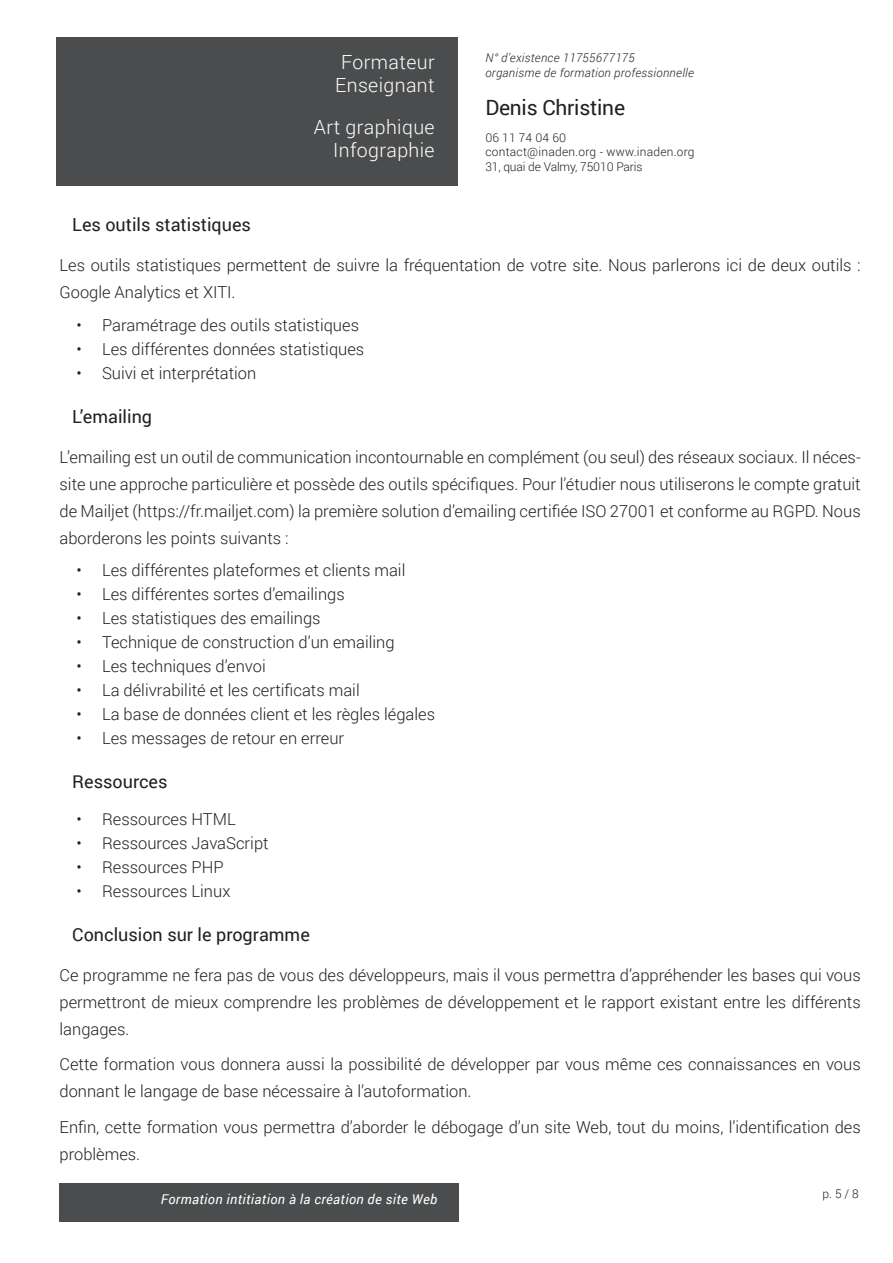
<style>
.page{position:relative;width:893px;height:1263px;background:#fff}
.page>*{position:absolute;margin:0;border:0;box-sizing:border-box;transform-origin:0 0}
.t1{font:21px "Roboto";letter-spacing:-.01em;color:#231f20}
.t2{font:300 19.5px/23px "Roboto";letter-spacing:.02em;color:#fff;text-align:center}
.titre3{font:18px "Roboto";color:#231f20}
.t3{font:300 16.5px/27px "Roboto";color:#231f20}
.t4{font:italic 13.5px "Roboto";letter-spacing:.025em;color:#fff}
.t5{font:300 12px/14.4px "Roboto";letter-spacing:.01em;color:#231f20}
.t6{font:italic 300 12px/15px "Roboto";letter-spacing:.025em;color:#231f20}
</style>
<div class="page">
<div style="left:60px;top:1183px;width:399px;height:38px;background:#4b4c4d"></div>
<div style="left:57px;top:37px;width:401px;height:149px;background:#4b4c4d"></div>
<p class="t2" style="left:335px;top:50px;width:101px">Formateur<br>Enseignant</p>
<p class="t2" style="left:314px;top:115px;width:122px;text-align:right">Art graphique<br>Infographie</p>
<p class="t6" style="left:485px;top:49px;width:210px">N° d’existence 11755677175<br>organisme de formation professionnelle</p>
<p class="t1" style="left:485px;top:92px;width:141px">Denis Christine</p>
<p class="t5" style="left:485px;top:130px;width:211px">06 11 74 04 60<br>contact@inaden.org - www.inaden.org<br>31, quai de Valmy, 75010 Paris</p>
<p class="titre3" style="left:72px;top:212px;width:180px">Les outils statistiques</p>
<p class="t3" style="left:60px;top:251px;width:803px">Les outils statistiques permettent de suivre la fréquentation de votre site. Nous parlerons ici de deux outils :<br>Google Analytics et XITI.</p>
<p class="t3" style="left:77px;top:311px;width:284px">• Paramétrage des outils statistiques</p>
<p class="t3" style="left:77px;top:335px;width:289px">• Les différentes données statistiques</p>
<p class="t3" style="left:77px;top:359px;width:181px">• Suivi et interprétation</p>
<p class="titre3" style="left:72px;top:404px;width:81px">L’emailing</p>
<p class="t3" style="left:60px;top:443px;width:803px;text-align:justify">L’emailing est un outil de communication incontournable en complément (ou seul) des réseaux sociaux. Il néces&shy;site une approche particulière et possède des outils spécifiques. Pour l’étudier nous utiliserons le compte gratuit de Mailjet (https://fr.mailjet.com) la première solution d’emailing certifiée ISO 27001 et conforme au RGPD. Nous aborderons les points suivants :</p>
<p class="t3" style="left:77px;top:556px;width:330px">• Les différentes plateformes et clients mail</p>
<p class="t3" style="left:77px;top:580px;width:270px">• Les différentes sortes d’emailings</p>
<p class="t3" style="left:77px;top:604px;width:246px">• Les statistiques des emailings</p>
<p class="t3" style="left:77px;top:628px;width:320px">• Technique de construction d’un emailing</p>
<p class="t3" style="left:77px;top:652px;width:191px">• Les techniques d’envoi</p>
<p class="t3" style="left:77px;top:676px;width:285px">• La délivrabilité et les certificats mail</p>
<p class="t3" style="left:77px;top:700px;width:360px">• La base de données client et les règles légales</p>
<p class="t3" style="left:77px;top:724px;width:269px">• Les messages de retour en erreur</p>
<p class="titre3" style="left:72px;top:769px;width:97px">Ressources</p>
<p class="t3" style="left:77px;top:805px;width:161px">• Ressources HTML</p>
<p class="t3" style="left:77px;top:829px;width:194px">• Ressources JavaScript</p>
<p class="t3" style="left:77px;top:853px;width:149px">• Ressources PHP</p>
<p class="t3" style="left:77px;top:877px;width:155px">• Ressources Linux</p>
<p class="titre3" style="left:72px;top:922px;width:239px">Conclusion sur le programme</p>
<p class="t3" style="left:60px;top:961px;width:803px;text-align:justify">Ce programme ne fera pas de vous des développeurs, mais il vous permettra d’appréhender les bases qui vous permettront de mieux comprendre les problèmes de développement et le rapport existant entre les différents langages.</p>
<p class="t3" style="left:60px;top:1050px;width:803px">Cette formation vous donnera aussi la possibilité de développer par vous même ces connaissances en vous donnant le langage de base nécessaire à l’autoformation.</p>
<p class="t3" style="left:60px;top:1113px;width:803px">Enfin, cette formation vous permettra d’aborder le débogage d’un site Web, tout du moins, l’identification des problèmes.</p>
<p class="t4" style="left:161px;top:1190px;width:278px">Formation intitiation à la création de site Web</p>
<p class="t5" style="left:823px;top:1186px;width:38px">p. 5 / 8</p>
</div>
